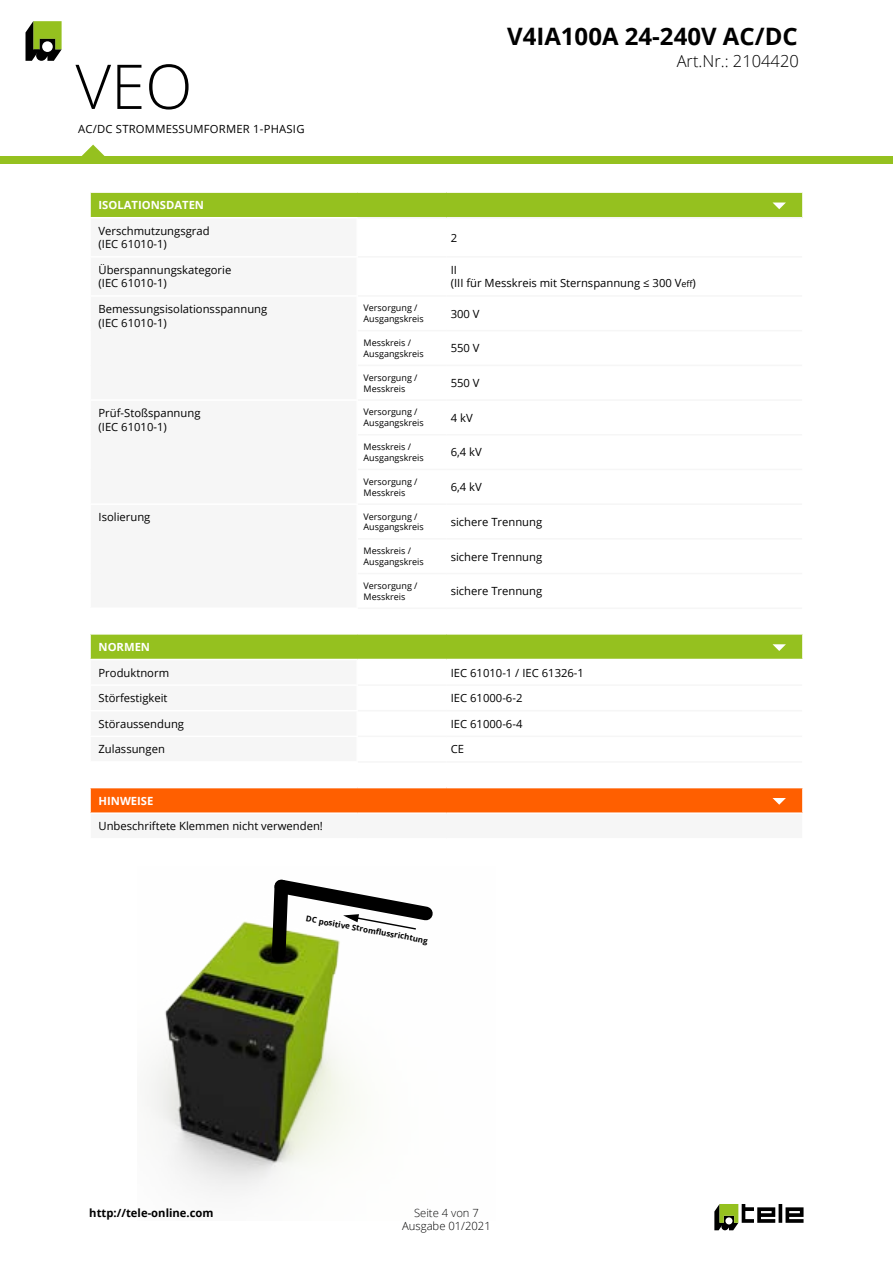
<style>
.page{position:relative;width:893px;height:1263px;background:#fff}
.page>*{position:absolute;margin:0;border:0;box-sizing:border-box;transform-origin:0 0}
.t1{font:300 61.8px "Open Sans";color:#000}
.t2{font:700 24px "Open Sans";color:#000}
.t3{font:300 16.5px "Open Sans";color:#000}
.t4{font:11.25px/13.5px "Open Sans";color:#000}
.t5{font:11.25px "Open Sans";letter-spacing:.02em;color:#000}
.t6{font:700 11.25px "Open Sans";color:#fff}
.t7{font:300 11.25px/13.5px "Open Sans";color:#000;text-align:center}
.t8{font:700 11.25px "Open Sans";color:#000}
.t9{font:9px/10.8px "Open Sans";color:#000}
.t10{font:700 7.95px "Open Sans";color:#000}
.s1{font-size:9px}
</style>
<div class="page">
<div style="left:91px;top:193px;width:711px;height:24px;background:#95c11f"></div>
<div style="left:91px;top:635px;width:711px;height:24px;background:#95c11f"></div>
<hr style="left:358px;top:295px;width:88px;height:2px;background:#f6f6f6">
<hr style="left:446px;top:295px;width:356px;height:2px;background:#f6f6f6">
<hr style="left:358px;top:399px;width:88px;height:2px;background:#f6f6f6">
<hr style="left:358px;top:503px;width:88px;height:2px;background:#f6f6f6">
<hr style="left:358px;top:217px;width:88px;height:1px;background:#f6f6f6">
<hr style="left:446px;top:217px;width:356px;height:1px;background:#f6f6f6">
<hr style="left:358px;top:256px;width:88px;height:2px;background:#f6f6f6">
<hr style="left:446px;top:256px;width:356px;height:2px;background:#f6f6f6">
<hr style="left:358px;top:330px;width:88px;height:1px;background:#f6f6f6">
<hr style="left:446px;top:330px;width:356px;height:1px;background:#f6f6f6">
<hr style="left:358px;top:365px;width:88px;height:1px;background:#f6f6f6">
<hr style="left:446px;top:365px;width:356px;height:1px;background:#f6f6f6">
<hr style="left:446px;top:399px;width:356px;height:2px;background:#f6f6f6">
<hr style="left:358px;top:434px;width:88px;height:1px;background:#f6f6f6">
<hr style="left:446px;top:434px;width:356px;height:1px;background:#f6f6f6">
<hr style="left:358px;top:469px;width:88px;height:1px;background:#f6f6f6">
<hr style="left:446px;top:469px;width:356px;height:1px;background:#f6f6f6">
<hr style="left:446px;top:503px;width:356px;height:2px;background:#f6f6f6">
<hr style="left:358px;top:538px;width:88px;height:2px;background:#f6f6f6">
<hr style="left:446px;top:538px;width:356px;height:2px;background:#f6f6f6">
<hr style="left:358px;top:573px;width:88px;height:1px;background:#f6f6f6">
<hr style="left:446px;top:573px;width:356px;height:1px;background:#f6f6f6">
<hr style="left:358px;top:607px;width:88px;height:2px;background:#f6f6f6">
<hr style="left:446px;top:607px;width:356px;height:2px;background:#f6f6f6">
<hr style="left:358px;top:684px;width:88px;height:2px;background:#f6f6f6">
<hr style="left:446px;top:684px;width:356px;height:2px;background:#f6f6f6">
<hr style="left:358px;top:710px;width:88px;height:1px;background:#f6f6f6">
<hr style="left:446px;top:710px;width:356px;height:1px;background:#f6f6f6">
<hr style="left:358px;top:736px;width:88px;height:1px;background:#f6f6f6">
<hr style="left:446px;top:736px;width:356px;height:1px;background:#f6f6f6">
<hr style="left:358px;top:761px;width:88px;height:2px;background:#f6f6f6">
<hr style="left:446px;top:761px;width:356px;height:2px;background:#f6f6f6">
<svg style="left:772px;top:203px;width:14px;height:6px"></svg>
<svg style="left:772px;top:644px;width:14px;height:7px"></svg>
<svg style="left:90px;top:787px;width:713px;height:26px"></svg>
<img style="left:147px;top:921px;width:209px;height:272px">
<svg style="left:265px;top:879px;width:168px;height:89px"></svg>
<hr style="left:779px;top:1204px;width:3px;height:19px;background:#000">
<svg style="left:785px;top:1207px;width:18px;height:16px"></svg>
<svg style="left:714px;top:1204px;width:61px;height:26px"></svg>
<div style="left:725px;top:1217px;width:7px;height:7px;background:#fff;border-radius:50%"></div>
<div style="left:0;top:156px;width:893px;height:8px;background:#95c11f"></div>
<svg style="left:82px;top:145px;width:23px;height:11px"></svg>
<svg style="left:26px;top:21px;width:36px;height:40px"></svg>
<div style="left:36px;top:50px;width:11px;height:11px;background:#000;border-radius:50%"></div>
<div style="left:42px;top:41px;width:11px;height:11px;background:#fff;border-radius:50%"></div>
<h1 class="t1" style="left:75px;top:44px;width:118px">VEO</h1>
<p class="t5" style="left:78px;top:121px;width:228px">AC/DC STROMMESSUMFORMER 1-PHASIG</p>
<h2 class="t2" style="left:507px;top:20px;width:292px">V4IA100A 24-240V AC/DC</h2>
<h3 class="t3" style="left:677px;top:50px;width:124px">Art.Nr.: 2104420</h3>
<p class="t6" style="left:99px;top:197px;width:107px">ISOLATIONSDATEN</p>
<p class="t4" style="left:99px;top:224px;width:113px">Verschmutzungsgrad (IEC 61010-1)</p>
<p class="t4" style="left:451px;top:230px;width:8px">2</p>
<p class="t4" style="left:99px;top:263px;width:134px">Überspannungskategorie (IEC 61010-1)</p>
<p class="t4" style="left:451px;top:263px;width:247px">II<br>(III für Messkreis mit Sternspannung ≤ 300 V<span class="s1">eff</span>)</p>
<p class="t4" style="left:99px;top:302px;width:170px">Bemessungsisolationsspannung (IEC 61010-1)</p>
<p class="t9" style="left:364px;top:302px;width:62px">Versorgung /<br>Ausgangskreis</p>
<p class="t4" style="left:451px;top:306px;width:30px">300 V</p>
<p class="t9" style="left:364px;top:337px;width:62px">Messkreis /<br>Ausgangskreis</p>
<p class="t4" style="left:451px;top:341px;width:30px">550 V</p>
<p class="t9" style="left:364px;top:372px;width:56px">Versorgung /<br>Messkreis</p>
<p class="t4" style="left:451px;top:376px;width:30px">550 V</p>
<p class="t4" style="left:99px;top:406px;width:103px">Prüf-Stoßspannung (IEC 61010-1)</p>
<p class="t9" style="left:364px;top:407px;width:62px">Versorgung /<br>Ausgangskreis</p>
<p class="t4" style="left:451px;top:411px;width:23px">4 kV</p>
<p class="t9" style="left:364px;top:441px;width:62px">Messkreis /<br>Ausgangskreis</p>
<p class="t4" style="left:451px;top:445px;width:33px">6,4 kV</p>
<p class="t9" style="left:364px;top:476px;width:56px">Versorgung /<br>Messkreis</p>
<p class="t4" style="left:451px;top:480px;width:33px">6,4 kV</p>
<p class="t4" style="left:99px;top:510px;width:53px">Isolierung</p>
<p class="t9" style="left:364px;top:511px;width:62px">Versorgung /<br>Ausgangskreis</p>
<p class="t4" style="left:451px;top:515px;width:93px">sichere Trennung</p>
<p class="t9" style="left:364px;top:545px;width:62px">Messkreis /<br>Ausgangskreis</p>
<p class="t4" style="left:451px;top:549px;width:93px">sichere Trennung</p>
<p class="t9" style="left:364px;top:580px;width:56px">Versorgung /<br>Messkreis</p>
<p class="t4" style="left:451px;top:584px;width:93px">sichere Trennung</p>
<p class="t6" style="left:99px;top:639px;width:53px">NORMEN</p>
<p class="t4" style="left:99px;top:665px;width:72px">Produktnorm</p>
<p class="t4" style="left:451px;top:665px;width:135px">IEC 61010-1 / IEC 61326-1</p>
<p class="t4" style="left:99px;top:691px;width:71px">Störfestigkeit</p>
<p class="t4" style="left:451px;top:691px;width:73px">IEC 61000-6-2</p>
<p class="t4" style="left:99px;top:717px;width:87px">Störaussendung</p>
<p class="t4" style="left:451px;top:717px;width:73px">IEC 61000-6-4</p>
<p class="t4" style="left:99px;top:742px;width:68px">Zulassungen</p>
<p class="t4" style="left:451px;top:742px;width:15px">CE</p>
<p class="t6" style="left:99px;top:793px;width:56px">HINWEISE</p>
<p class="t4" style="left:99px;top:819px;width:226px">Unbeschriftete Klemmen nicht verwenden!</p>
<p class="t10" style="left:307px;top:913px;width:125px;rotate:10deg">DC positive Stromflussrichtung</p>
<p class="t8" style="left:89px;top:1205px;width:126px">http://tele-online.com</p>
<p class="t7" style="left:402px;top:1206px;width:90px">Seite 4 von 7<br>Ausgabe 01/2021</p>
</div>
